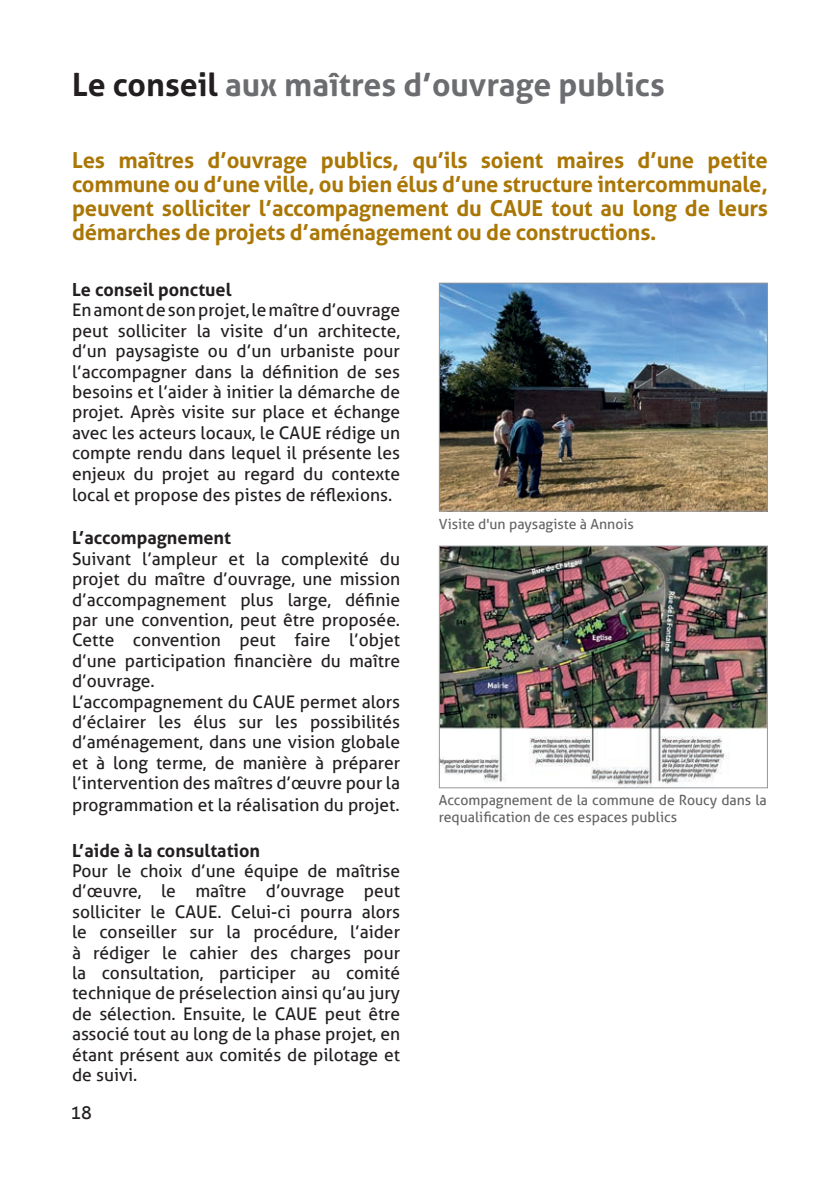
<style>
.page{position:relative;width:840px;height:1191px;background:#fff}
.page>*{position:absolute;margin:0;border:0;box-sizing:border-box;transform-origin:0 0}
.t1{font:700 32px "Aller";color:#6c6d70}
.t2{font:700 22px/24px "Aller";letter-spacing:-.01em;color:#aa7605;text-align:justify}
.t3{font:700 18px "Aller";color:#231f20}
.t4{font:18px "Aller";color:#231f20}
.t5{font:17.4px/20.4px "Aller";color:#231f20;text-align:justify}
.t6{font:14px/16.8px "Aller";color:#636366}
.s1{color:#231f20}
</style>
<div class="page">
<img style="left:441px;top:285px;width:324px;height:224px">
<div style="left:439px;top:283px;width:328px;height:228px;border:1px solid #939598"></div>
<img style="left:441px;top:548px;width:324px;height:238px">
<div style="left:439px;top:546px;width:328px;height:242px;border:1px solid #939598"></div>
<h1 class="t1" style="left:72px;top:64px;width:594px"><span class="s1">Le conseil</span> aux maîtres d’ouvrage publics</h1>
<p class="t2" style="left:72px;top:148px;width:697px">Les maîtres d’ouvrage publics, qu’ils soient maires d’une petite commune ou d’une ville, ou bien élus d’une structure intercommunale, peuvent solliciter l’accompagnement du CAUE tout au long de leurs démarches de projets d’aménagement ou de constructions.</p>
<p class="t3" style="left:72px;top:278px;width:161px">Le conseil ponctuel</p>
<p class="t5" style="left:72px;top:300px;width:329px">En amont de son projet, le maître d’ouvrage peut solliciter la visite d’un architecte, d’un paysagiste ou d’un urbaniste pour l’accompagner dans la définition de ses besoins et l’aider à initier la démarche de projet. Après visite sur place et échange avec les acteurs locaux, le CAUE rédige un compte rendu dans lequel il présente les enjeux du projet au regard du contexte local et propose des pistes de réflexions.</p>
<p class="t3" style="left:72px;top:527px;width:160px">L’accompagnement</p>
<p class="t5" style="left:72px;top:548px;width:329px;text-align:left">Suivant l’ampleur et la complexité du projet du maître d’ouvrage, une mission d’accompagnement plus large, définie par une convention, peut être proposée.<br>Cette convention peut faire l’objet d’une participation financière du maître d’ouvrage.<br>L’accompagnement du CAUE permet alors d’éclairer les élus sur les possibilités d’aménagement, dans une vision globale et à long terme, de manière à préparer l’intervention des maîtres d’œuvre pour la programmation et la réalisation du projet.</p>
<p class="t3" style="left:72px;top:839px;width:189px">L’aide à la consultation</p>
<p class="t5" style="left:72px;top:860px;width:329px">Pour le choix d’une équipe de maîtrise d’œuvre, le maître d’ouvrage peut solliciter le CAUE. Celui-ci pourra alors le conseiller sur la procédure, l’aider à rédiger le cahier des charges pour la consultation, participer au comité technique de préselection ainsi qu’au jury de sélection. Ensuite, le CAUE peut être associé tout au long de la phase projet, en étant présent aux comités de pilotage et de suivi.</p>
<p class="t4" style="left:70px;top:1101px;width:23px">18</p>
<p class="t6" style="left:438px;top:515px;width:196px">Visite d'un paysagiste à Annois</p>
<p class="t6" style="left:438px;top:791px;width:329px">Accompagnement de la commune de Roucy dans la requalification de ces espaces publics</p>
</div>
